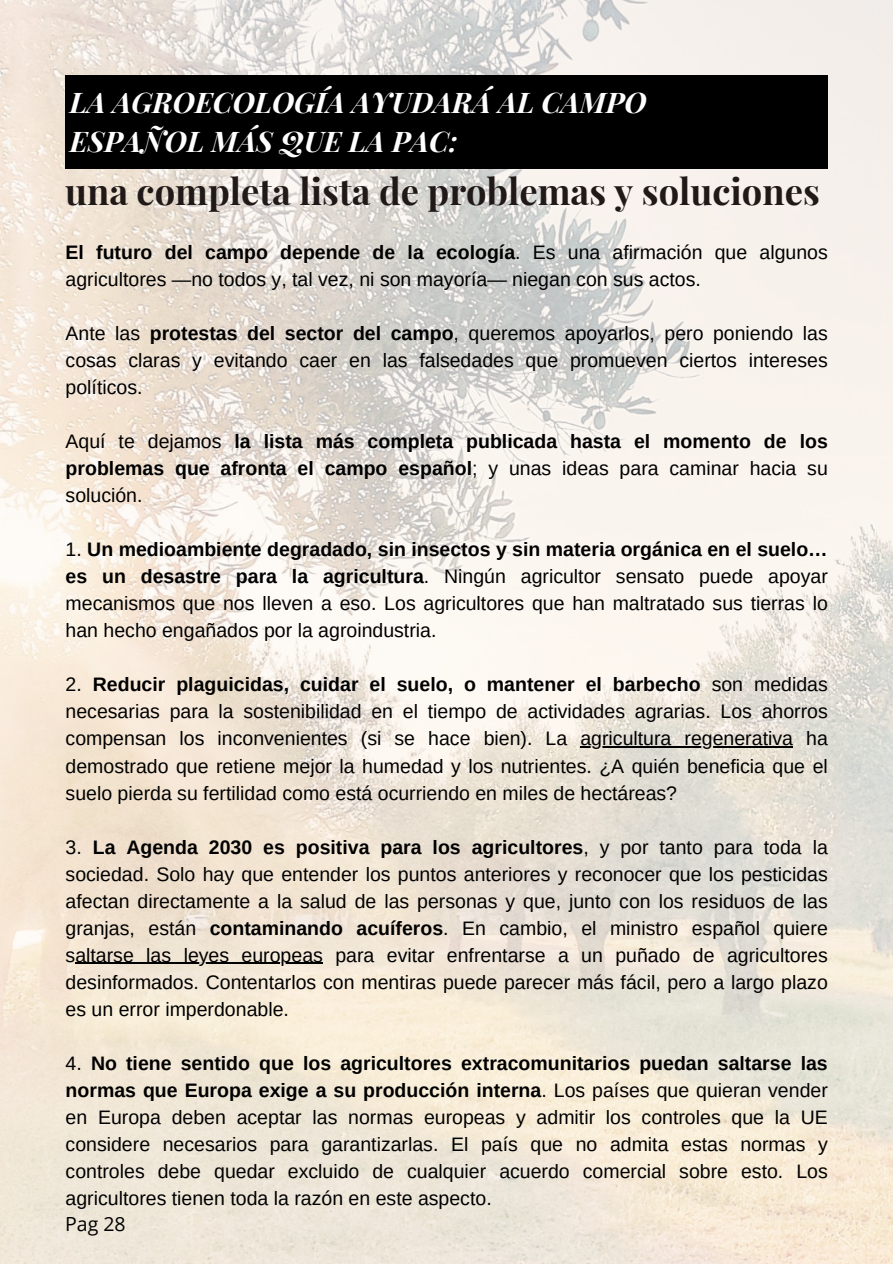
<style>
.page{position:relative;width:893px;height:1264px;background:#fff}
.page>*{position:absolute;margin:0;border:0;box-sizing:border-box;transform-origin:0 0}
.t1{font:700 36.3px "Playfair Display";color:#201917}
.t2{font:italic 700 28.5px/39.3px "Playfair Display";color:#fff}
.t3{font:19.5px/27px "Arimo";color:#000;text-align:justify}
.t4{font:700 19.5px/27px "Arimo";color:#000;text-align:justify}
.t5{font:19.5px "Open Sans";color:#000}
.s1{font-weight:700}
.s2{font-weight:400}
</style>
<div class="page">
<img style="left:0;top:0;width:892px;height:1263px">
<hr style="left:580px;top:746px;width:213px;height:1px;background:#000">
<hr style="left:75px;top:962px;width:248px;height:1px;background:#000">
<div style="left:65px;top:75px;width:762px;height:94px;background:#000"></div>
<h2 class="t2" style="left:70px;top:81px;width:578px">LA AGROECOLOGÍA AYUDARÁ AL CAMPO<br>ESPAÑOL MÁS QUE LA PAC:</h2>
<h1 class="t1" style="left:65px;top:165px;width:756px">una completa lista de problemas y soluciones</h1>
<p class="t3" style="left:66px;top:239px;width:763px"><span class="s1">El futuro del campo depende de la ecología</span>. Es una afirmación que algunos agricultores —no todos y, tal vez, ni son mayoría— niegan con sus actos.</p>
<p class="t3" style="left:66px;top:320px;width:763px">Ante las <span class="s1">protestas del sector del campo</span>, queremos apoyarlos, pero poniendo las cosas claras y evitando caer en las falsedades que promueven ciertos intereses políticos.</p>
<p class="t4" style="left:66px;top:428px;width:763px"><span class="s2">Aquí te dejamos</span> la lista más completa publicada hasta el momento de los problemas que afronta el campo español<span class="s2">; y unas ideas para caminar hacia su solución.</span></p>
<p class="t3" style="left:66px;top:536px;width:763px">1. <span class="s1">Un medioambiente degradado, sin insectos y sin materia orgánica en el suelo… es un desastre para la agricultura</span>. Ningún agricultor sensato puede apoyar mecanismos que nos lleven a eso. Los agricultores que han maltratado sus tierras lo han hecho engañados por la agroindustria.</p>
<p class="t3" style="left:66px;top:671px;width:763px">2. <span class="s1">Reducir plaguicidas, cuidar el suelo, o mantener el barbecho</span> son medidas necesarias para la sostenibilidad en el tiempo de actividades agrarias. Los ahorros compensan los inconvenientes (si se hace bien). La agricultura regenerativa ha demostrado que retiene mejor la humedad y los nutrientes. ¿A quién beneficia que el suelo pierda su fertilidad como está ocurriendo en miles de hectáreas?</p>
<p class="t3" style="left:66px;top:833px;width:763px">3. <span class="s1">La Agenda 2030 es positiva para los agricultores</span>, y por tanto para toda la sociedad. Solo hay que entender los puntos anteriores y reconocer que los pesticidas afectan directamente a la salud de las personas y que, junto con los residuos de las granjas, están <span class="s1">contaminando acuíferos</span>. En cambio, el ministro español quiere saltarse las leyes europeas para evitar enfrentarse a un puñado de agricultores desinformados. Contentarlos con mentiras puede parecer más fácil, pero a largo plazo es un error imperdonable.</p>
<p class="t3" style="left:66px;top:1049px;width:763px">4. <span class="s1">No tiene sentido que los agricultores extracomunitarios puedan saltarse las normas que Europa exige a su producción interna</span>. Los países que quieran vender en Europa deben aceptar las normas europeas y admitir los controles que la UE considere necesarios para garantizarlas. El país que no admita estas normas y controles debe quedar excluido de cualquier acuerdo comercial sobre esto. Los agricultores tienen toda la razón en este aspecto.</p>
<p class="t5" style="left:65px;top:1210px;width:62px">Pag 28</p>
</div>
